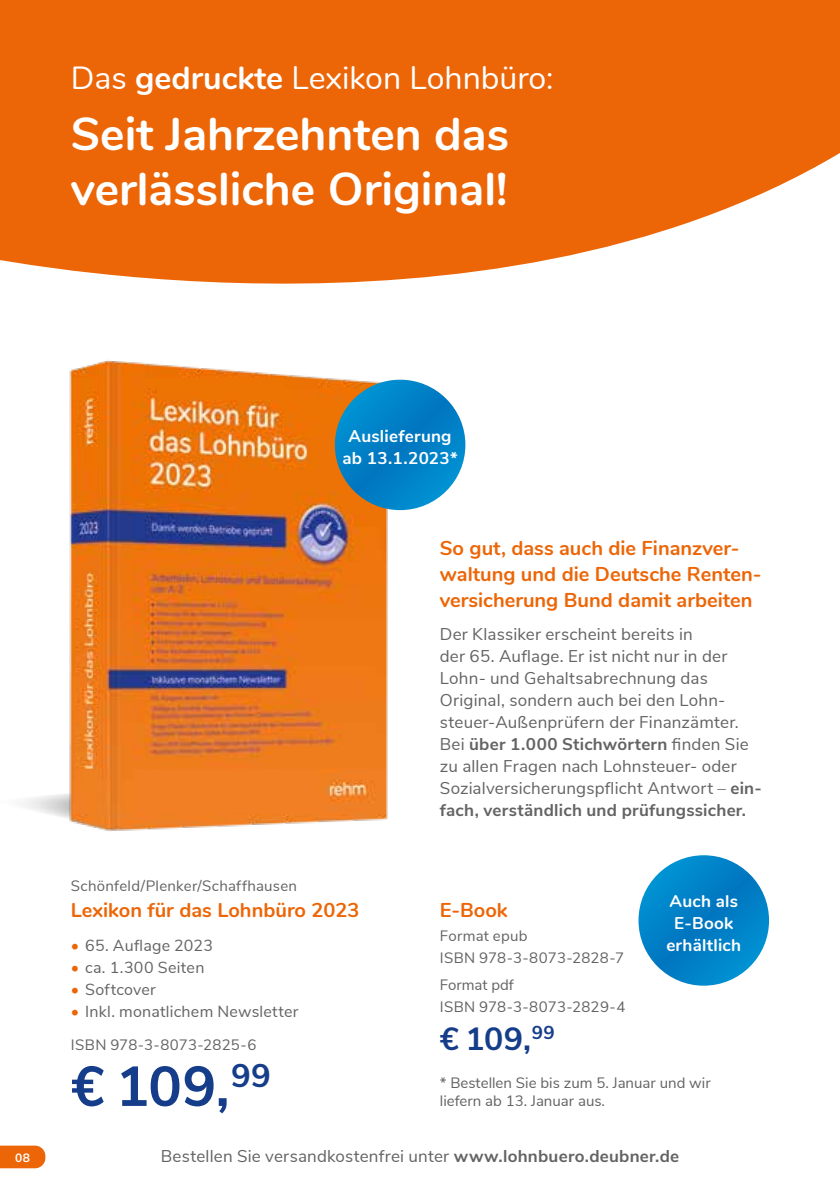
<style>
.page{position:relative;width:840px;height:1191px;background:#fff}
.page>*{position:absolute;margin:0;border:0;box-sizing:border-box;transform-origin:0 0}
.t1{font:700 56px "Nunito Sans";color:#153d8a}
.t2{font:700 46px/55.2px "Nunito";color:#fff}
.t3{font:32px "Nunito";color:#fff}
.t4{font:700 32px "Nunito Sans";color:#153d8a}
.t5{font:700 20px/26px "Nunito";color:#ec6608}
.t6{font:17px/22px "Nunito Sans";letter-spacing:.01em;color:#646363}
.t7{font:700 17px/22px "Nunito Sans";letter-spacing:.015em;color:#fff;text-align:center}
.t8{font:700 17px/22px "Nunito";letter-spacing:.015em;color:#fff;text-align:center}
.t9{font:16px "Nunito Sans";letter-spacing:.015em;color:#646363}
.t10{font:15px/22px "Nunito Sans";letter-spacing:.005em;color:#646363}
.t11{font:700 12px "Nunito Sans";color:#fff}
.s1{font-weight:700}
.s2{color:#ec6608}
</style>
<div class="page">
<svg style="left:0;top:1145px;width:45px;height:23px"></svg>
<svg style="left:23px;top:794px;width:42px;height:24px"></svg>
<svg style="left:0;top:0;width:839px;height:284px;background:#ed7521"></svg>
<img style="left:65px;top:360px;width:326px;height:471px">
<svg style="left:334px;top:380px;width:131px;height:130px;background:#0181c6"></svg>
<svg style="left:638px;top:855px;width:130px;height:130px;background:#0182c7"></svg>
<h3 class="t3" style="left:71px;top:54px;width:484px">Das <span class="s1">gedruckte</span> Lexikon Lohnbüro:</h3>
<h2 class="t2" style="left:71px;top:104px;width:439px">Seit Jahrzehnten das verlässliche Original!</h2>
<p class="t11" style="left:15px;top:1148px;width:16px">08</p>
<p class="t7" style="left:342px;top:424px;width:117px">Auslieferung ab 13.1.2023*</p>
<p class="t10" style="left:71px;top:874px;width:227px">Schönfeld/Plenker/Schaffhausen</p>
<p class="t5" style="left:71px;top:896px;width:290px">Lexikon für das Lohnbüro 2023</p>
<p class="t9" style="left:71px;top:933px;width:144px"><span class="s2">•</span> 65. Auflage 2023</p>
<p class="t9" style="left:71px;top:955px;width:135px"><span class="s2">•</span> ca. 1.300 Seiten</p>
<p class="t9" style="left:71px;top:977px;width:86px"><span class="s2">•</span> Softcover</p>
<p class="t9" style="left:71px;top:999px;width:229px"><span class="s2">•</span> Inkl. monatlichem Newsletter</p>
<p class="t10" style="left:71px;top:1032px;width:187px">ISBN 978-3-8073-2825-6</p>
<h1 class="t1" style="left:71px;top:1045px;width:201px">€ 109,<sup>99</sup></h1>
<p class="t5" style="left:439px;top:534px;width:318px">So gut, dass auch die Finanzver&shy;waltung und die Deutsche Renten-- versicherung Bund damit arbeiten</p>
<p class="t6" style="left:439px;top:622px;width:323px">Der Klassiker erscheint bereits in<br>der 65. Auflage. Er ist nicht nur in der Lohn- und Gehaltsabrechnung das Original, sondern auch bei den Lohn&shy;steuer-Außenprüfern der Finanzämter.<br>Bei <span class="s1">über 1.000 Stichwörtern</span> finden Sie zu allen Fragen nach Lohnsteuer- oder Sozialversicherungspflicht Antwort – <span class="s1">ein&shy;fach, verständlich und prüfungssicher.</span></p>
<p class="t5" style="left:439px;top:896px;width:69px">E-Book</p>
<p class="t10" style="left:439px;top:924px;width:185px">Format epub<br>ISBN 978-3-8073-2828-7</p>
<p class="t10" style="left:439px;top:972px;width:187px">Format pdf<br>ISBN 978-3-8073-2829-4</p>
<h3 class="t4" style="left:439px;top:1015px;width:116px">€ 109,<sup>99</sup></h3>
<p class="t8" style="left:666px;top:889px;width:76px">Auch als<br>E-Book erhältlich</p>
<p class="t10" style="left:439px;top:1073px;width:272px;line-height:18px">* Bestellen Sie bis zum 5. Januar und wir liefern ab 13. Januar aus.</p>
<p class="t6" style="left:161px;top:1143px;width:519px">Bestellen Sie versandkostenfrei unter <span class="s1">www.lohnbuero.deubner.de</span></p>
</div>
